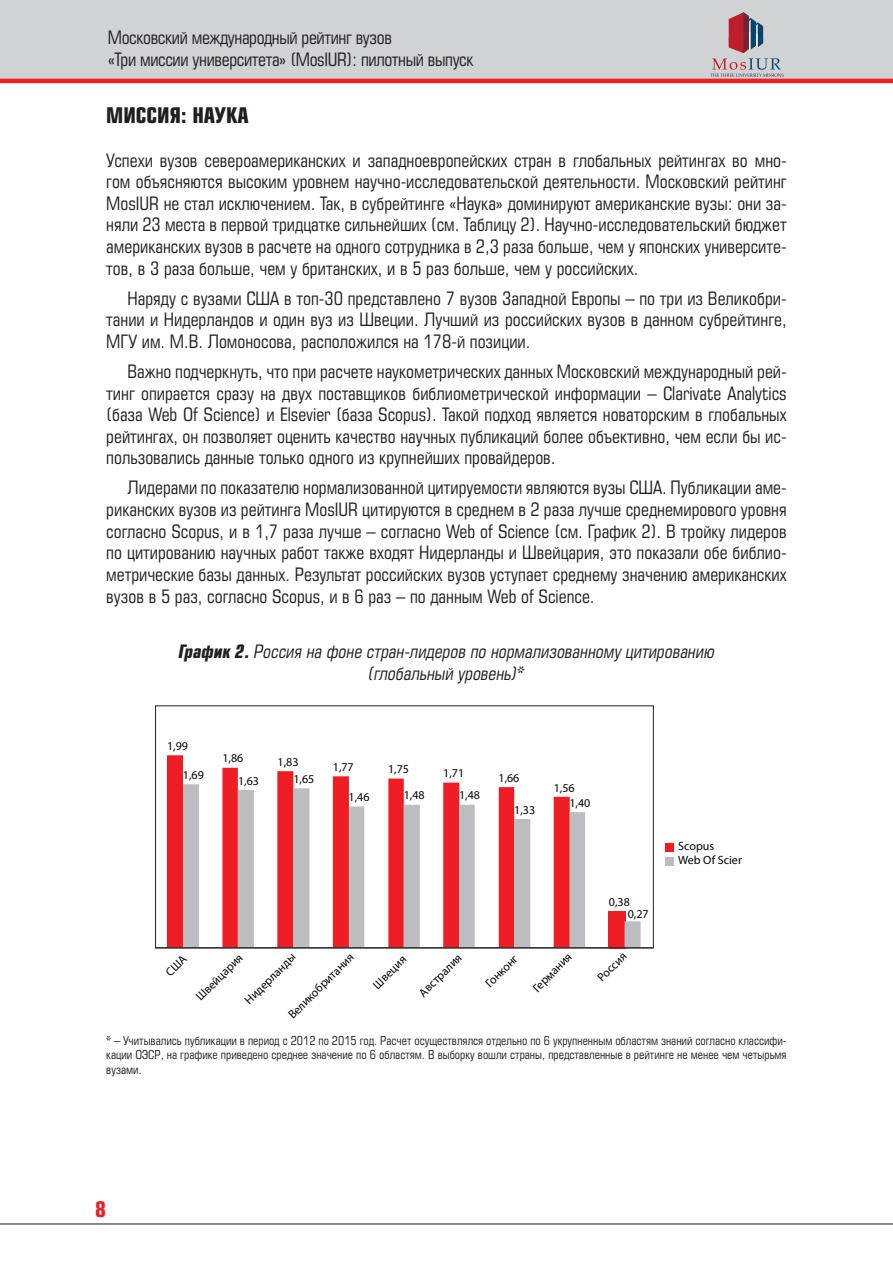
<style>
.page{position:relative;width:893px;height:1263px;background:#fff}
.page>*{position:absolute;margin:0;border:0;box-sizing:border-box;transform-origin:0 0}
.t1{font:700 21px "Europe Cond";color:#231f20}
.t2{font:700 21px "Europe Cond";color:#ee1f23}
.t3{font:18px/21.6px "Europe Cond";color:#231f20;text-align:justify}
.t4{font:italic 18px/21.6px "Europe Cond";color:#231f20;text-align:center}
.t5{font:18px/21.6px "Europe Cond";letter-spacing:-.02em;color:#231f20}
.t6{font:12px/14.4px "Europe Cond";color:#231f20;text-align:justify}
.t7{font:12px/13.6px "Myriad Pro";color:#050504}
.s1{font-weight:700}
</style>
<div class="page">
<div style="left:0;top:0;width:893px;height:81px;background:#d1d2d4"></div>
<hr style="left:0;top:79px;width:893px;height:4px;background:#ee1f23">
<hr style="left:0;top:1223px;width:893px;height:2px;background:#636366">
<svg style="left:710px;top:12px;width:73px;height:65px"></svg>
<img style="left:749px;top:32px;width:14px;height:21px">
<img style="left:729px;top:32px;width:20px;height:21px">
<svg style="left:167px;top:755px;width:293px;height:192px"></svg>
<svg style="left:183px;top:784px;width:458px;height:163px"></svg>
<hr style="left:155px;top:947px;width:497px;height:1px;background:#231f20">
<div style="left:665px;top:844px;width:9px;height:8px;background:#ee1d23"></div>
<div style="left:665px;top:857px;width:9px;height:9px;background:#bcbdc0"></div>
<p class="t5" style="left:108px;top:27px;width:367px">Московский международный рейтинг вузов<br>«Три миссии университета» (MosIUR): пилотный выпуск</p>
<p class="t1" style="left:106px;top:102px;width:144px">Миссия: наука</p>
<p class="t3" style="left:106px;top:149px;width:682px">Успехи вузов североамериканских и западноевропейских стран в глобальных рейтингах во мно&shy;гом объясняются высоким уровнем научно-исследовательской деятельности. Московский рейтинг MosIUR не стал исключением. Так, в субрейтинге «Наука» доминируют американские вузы: они за&shy;няли 23 места в первой тридцатке сильнейших (см. Таблицу 2). Научно-исследовательский бюджет американских вузов в расчете на одного сотрудника в 2,3 раза больше, чем у японских университе&shy;тов, в 3 раза больше, чем у британских, и в 5 раз больше, чем у российских.</p>
<p class="t3" style="left:106px;top:287px;width:682px;text-indent:21px">Наряду с вузами США в топ-30 представлено 7 вузов Западной Европы – по три из Великобри&shy;тании и Нидерландов и один вуз из Швеции. Лучший из российских вузов в данном субрейтинге, МГУ им. М.В. Ломоносова, расположился на 178-й позиции.</p>
<p class="t3" style="left:106px;top:360px;width:682px;text-indent:21px">Важно подчеркнуть, что при расчете наукометрических данных Московский международный рей&shy;тинг опирается сразу на двух поставщиков библиометрической информации – Clarivate Analytics (база Web Of Science) и Elsevier (база Scopus). Такой подход является новаторским в глобальных рейтингах, он позволяет оценить качество научных публикаций более объективно, чем если бы ис&shy;пользовались данные только одного из крупнейших провайдеров.</p>
<p class="t3" style="left:106px;top:477px;width:682px;text-indent:21px">Лидерами по показателю нормализованной цитируемости являются вузы США. Публикации аме&shy;риканских вузов из рейтинга MosIUR цитируются в среднем в 2 раза лучше среднемирового уровня согласно Scopus, и в 1,7 раза лучше – согласно Web of Science (см. График 2). В тройку лидеров по цитированию научных работ также входят Нидерланды и Швейцария, это показали обе библио&shy;метрические базы данных. Результат российских вузов уступает среднему значению американских вузов в 5 раз, согласно Scopus, и в 6 раз – по данным Web of Science.</p>
<p class="t4" style="left:178px;top:641px;width:538px"><span class="s1">График 2.</span> Россия на фоне стран-лидеров по нормализованному цитированию (глобальный уровень)*</p>
<p class="t7" style="left:167px;top:739px;width:22px">1,99</p>
<p class="t7" style="left:183px;top:768px;width:22px">1,69</p>
<p class="t7" style="left:222px;top:751px;width:22px">1,86</p>
<p class="t7" style="left:278px;top:755px;width:22px">1,83</p>
<p class="t7" style="left:238px;top:774px;width:22px">1,63</p>
<p class="t7" style="left:293px;top:772px;width:22px">1,65</p>
<p class="t7" style="left:333px;top:760px;width:22px">1,77</p>
<p class="t7" style="left:388px;top:762px;width:22px">1,75</p>
<p class="t7" style="left:443px;top:766px;width:22px">1,71</p>
<p class="t7" style="left:498px;top:771px;width:22px">1,66</p>
<p class="t7" style="left:349px;top:790px;width:22px">1,46</p>
<p class="t7" style="left:404px;top:788px;width:22px">1,48</p>
<p class="t7" style="left:459px;top:788px;width:22px">1,48</p>
<p class="t7" style="left:514px;top:803px;width:22px">1,33</p>
<p class="t7" style="left:554px;top:781px;width:22px">1,56</p>
<p class="t7" style="left:569px;top:796px;width:22px">1,40</p>
<p class="t7" style="left:609px;top:895px;width:22px">0,38</p>
<p class="t7" style="left:628px;top:907px;width:22px">0,27</p>
<p class="t7" style="left:285px;top:1012px;width:89px;rotate:-45deg">Великобритания</p>
<p class="t7" style="left:370px;top:982px;width:43px;rotate:-45deg">Швеция</p>
<p class="t7" style="left:416px;top:990px;width:57px;rotate:-45deg">Австралия</p>
<p class="t7" style="left:482px;top:980px;width:42px;rotate:-45deg">Гонконг</p>
<p class="t7" style="left:530px;top:985px;width:51px;rotate:-45deg">Германия</p>
<p class="t7" style="left:594px;top:974px;width:37px;rotate:-45deg">Россия</p>
<p class="t7" style="left:193px;top:993px;width:62px;rotate:-45deg">Швейцария</p>
<p class="t7" style="left:242px;top:997px;width:68px;rotate:-45deg">Нидерланды</p>
<p class="t7" style="left:678px;top:839px;width:79px">Scopus<br>Web Of Science</p>
<p class="t6" style="left:106px;top:1033px;width:682px">* – Учитывались публикации в период с 2012 по 2015 год. Расчет осуществлялся отдельно по 6 укрупненным областям знаний согласно классифи&shy;кации ОЭСР, на графике приведено среднее значение по 6 областям. В выборку вошли страны, представленные в рейтинге не менее чем четырьмя вузами.</p>
<p class="t2" style="left:95px;top:1195px;width:12px">8</p>
</div>
